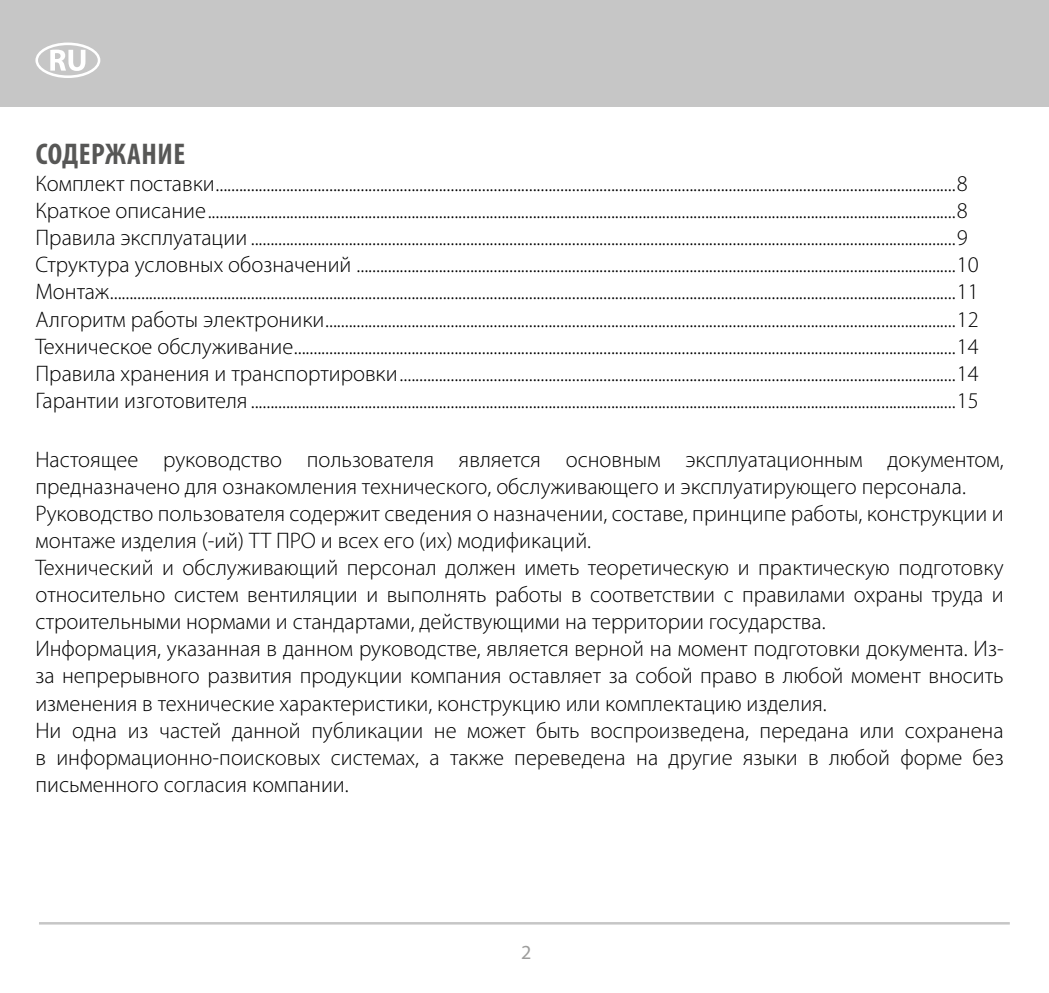
<style>
.page{position:relative;width:1049px;height:993px;background:#fff}
.page>*{position:absolute;margin:0;border:0;box-sizing:border-box;transform-origin:0 0}
.t1{font:700 condensed 30px "Myriad Pro";letter-spacing:.02em;color:#575756}
.t2{font:300 22.5px/27px "Myriad Pro";color:#000}
.t3{font:20px "Myriad Pro";color:#9d9d9c}
</style>
<div class="page">
<div style="left:0;top:0;width:1049px;height:106px;background:#c6c6c6"></div>
<svg style="left:35px;top:43px;width:65px;height:35px"></svg>
<hr style="left:39px;top:921px;width:971px;height:3px;background:#c6c6c6">
<h1 class="t1" style="left:36px;top:135px;width:151px">СОДЕРЖАНИЕ</h1>
<p class="t2" style="left:35px;top:171px;width:945px">Комплект поставки.............................................................................................................................................................................................8<br>Краткое описание...............................................................................................................................................................................................8<br>Правила эксплуатации ....................................................................................................................................................................................9<br>Структура условных обозначений .........................................................................................................................................................10<br>Монтаж........................................................................................................................................................................................................................11<br>Алгоритм работы электроники.................................................................................................................................................................12<br>Техническое обслуживание.........................................................................................................................................................................14<br>Правила хранения и транспортировки..............................................................................................................................................14<br>Гарантии изготовителя ....................................................................................................................................................................................15</p>
<p class="t2" style="left:35px;top:446px;width:970px">Настоящее руководство пользователя является основным эксплуатационным документом, предназначено для ознакомления технического, обслуживающего и эксплуатирующего персонала.<br>Руководство пользователя содержит сведения о назначении, составе, принципе работы, конструкции и монтаже изделия (-ий) ТТ ПРО и всех его (их) модификаций.<br>Технический и обслуживающий персонал должен иметь теоретическую и практическую подготовку относительно систем вентиляции и выполнять работы в соответствии с правилами охраны труда и строительными нормами и стандартами, действующими на территории государства.<br>Информация, указанная в данном руководстве, является верной на момент подготовки документа. Из&shy;за непрерывного развития продукции компания оставляет за собой право в любой момент вносить изменения в технические характеристики, конструкцию или комплектацию изделия.<br>Ни одна из частей данной публикации не может быть воспроизведена, передана или сохранена в информационно-поисковых системах, а также переведена на другие языки в любой форме без письменного согласия компании.</p>
<p class="t3" style="left:521px;top:939px;width:12px">2</p>
</div>
